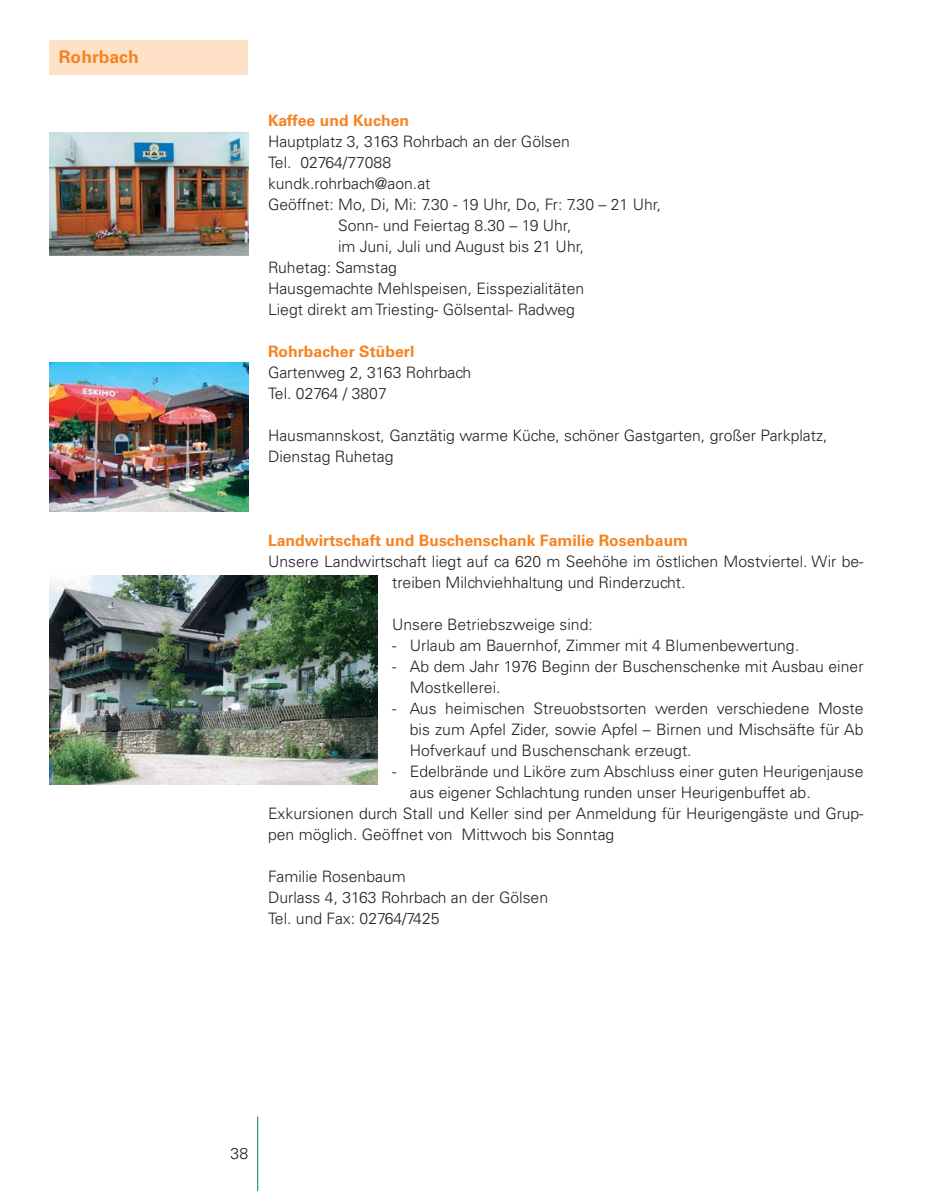
<style>
.page{position:relative;width:943px;height:1191px;background:#fff}
.page>*{position:absolute;margin:0;border:0;box-sizing:border-box;transform-origin:0 0}
.t1{font:700 17.5px "Univers";color:#f68321}
.t2{font:300 15.75px/21px "Univers";color:#231f20}
.t3{font:700 15.75px "Univers";color:#f68321}
</style>
<div class="page">
<hr style="left:257px;top:1116px;width:1px;height:75px;background:#008348">
<img style="left:50px;top:132px;width:198px;height:123px">
<img style="left:50px;top:363px;width:198px;height:149px">
<img style="left:50px;top:575px;width:327px;height:210px">
<div style="left:50px;top:40px;width:198px;height:34px;background:#fee1c7"></div>
<p class="t1" style="left:59px;top:51px;width:81px">Rohrbach</p>
<p class="t3" style="left:268px;top:115px;width:143px">Kaffee und Kuchen</p>
<p class="t2" style="left:268px;top:132px;width:303px">Hauptplatz 3, 3163 Rohrbach an der Gölsen</p>
<p class="t2" style="left:268px;top:153px;width:125px">Tel. 02764/77088</p>
<p class="t2" style="left:268px;top:174px;width:164px">kundk.rohrbach@aon.at</p>
<p class="t2" style="left:268px;top:195px;width:395px">Geöffnet: Mo, Di, Mi: 7.30 - 19 Uhr, Do, Fr: 7.30 – 21 Uhr,</p>
<p class="t2" style="left:338px;top:216px;width:235px">Sonn- und Feiertag 8.30 – 19 Uhr,</p>
<p class="t2" style="left:338px;top:237px;width:247px">im Juni, Juli und August bis 21 Uhr,</p>
<p class="t2" style="left:268px;top:258px;width:130px">Ruhetag: Samstag</p>
<p class="t2" style="left:268px;top:279px;width:318px">Hausgemachte Mehlspeisen, Eisspezialitäten</p>
<p class="t2" style="left:268px;top:300px;width:308px">Liegt direkt am Triesting- Gölsental- Radweg</p>
<p class="t3" style="left:268px;top:346px;width:148px">Rohrbacher Stüberl</p>
<p class="t2" style="left:268px;top:363px;width:205px">Gartenweg 2, 3163 Rohrbach<br>Tel. 02764 / 3807</p>
<p class="t2" style="left:268px;top:426px;width:561px">Hausmannskost, Ganztätig warme Küche, schöner Gastgarten, großer Parkplatz,<br>Dienstag Ruhetag</p>
<p class="t3" style="left:268px;top:535px;width:421px">Landwirtschaft und Buschenschank Familie Rosenbaum</p>
<p class="t2" style="left:392px;top:552px;width:473px;text-indent:-124px">Unsere Landwirtschaft liegt auf ca 620 m Seehöhe im östlichen Mostviertel. Wir be&shy;treiben Milchviehhaltung und Rinderzucht.</p>
<p class="t2" style="left:392px;top:615px;width:202px">Unsere Betriebszweige sind:</p>
<p class="t2" style="left:392px;top:636px;width:409px">- Urlaub am Bauernhof, Zimmer mit 4 Blumenbewertung.</p>
<p class="t2" style="left:410px;top:657px;width:455px;text-indent:-18px">- Ab dem Jahr 1976 Beginn der Buschenschenke mit Ausbau einer<br>Mostkellerei.</p>
<p class="t2" style="left:410px;top:699px;width:455px;text-align:justify;text-indent:-18px">- Aus heimischen Streuobstsorten werden verschiedene Moste bis zum Apfel Zider, sowie Apfel – Birnen und Mischsäfte für Ab Hofverkauf und Buschenschank erzeugt.</p>
<p class="t2" style="left:392px;top:762px;width:473px">- Edelbrände und Liköre zum Abschluss einer guten Heurigenjause</p>
<p class="t2" style="left:410px;top:783px;width:402px">aus eigener Schlachtung runden unser Heurigenbuffet ab.</p>
<p class="t2" style="left:268px;top:804px;width:597px">Exkursionen durch Stall und Keller sind per Anmeldung für Heurigengäste und Grup-</p>
<p class="t2" style="left:268px;top:825px;width:348px">pen möglich. Geöffnet von Mittwoch bis Sonntag</p>
<p class="t2" style="left:268px;top:867px;width:281px">Familie Rosenbaum<br>Durlass 4, 3163 Rohrbach an der Gölsen<br>Tel. und Fax: 02764/7425</p>
<p class="t2" style="left:231px;top:1144px;width:19px">38</p>
</div>
